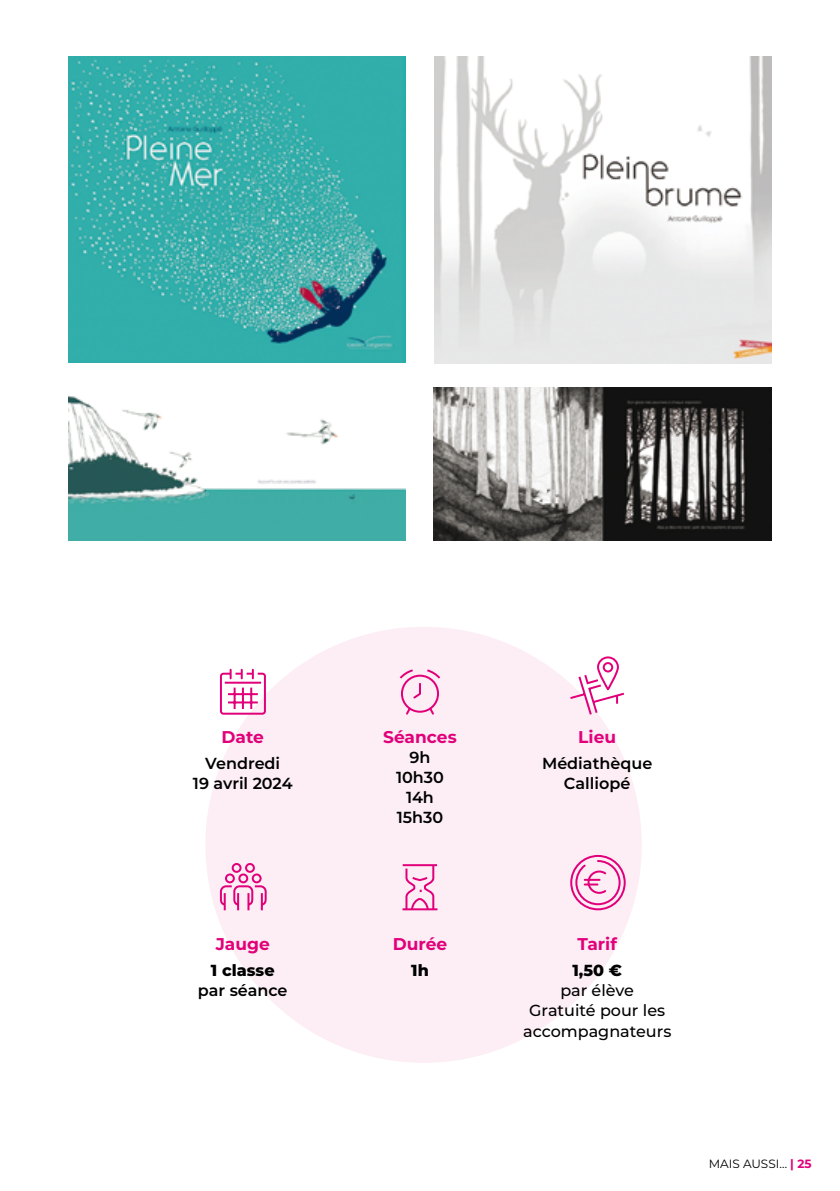
<style>
.page{position:relative;width:840px;height:1191px;background:#fff}
.page>*{position:absolute;margin:0;border:0;box-sizing:border-box;transform-origin:0 0}
.t1{font:700 17px "Montserrat";color:#e2007a}
.t2{font:600 16px/20px "Montserrat";color:#000;text-align:center}
.t3{font:500 16px/20px "Montserrat";color:#000;text-align:center}
.t4{font:800 16px "Montserrat";color:#000}
.t5{font:12px "Montserrat";color:#000}
.s1{font-weight:700;color:#e2007a}
</style>
<div class="page">
<div style="left:205px;top:627px;width:436px;height:435px;background:#fceef4;border-radius:50%"></div>
<svg style="left:219px;top:669px;width:47px;height:46px"></svg>
<hr style="left:228px;top:693px;width:30px;height:2px;background:#e2007a">
<hr style="left:228px;top:701px;width:30px;height:2px;background:#e2007a">
<hr style="left:242px;top:687px;width:2px;height:22px;background:#e2007a">
<hr style="left:233px;top:687px;width:2px;height:22px;background:#e2007a">
<hr style="left:250px;top:687px;width:2px;height:22px;background:#e2007a">
<svg style="left:399px;top:669px;width:42px;height:46px"></svg>
<div style="left:401px;top:674px;width:38px;height:38px;border:2px solid #e2007a;border-radius:50%"></div>
<svg style="left:567px;top:656px;width:58px;height:61px"></svg>
<svg style="left:219px;top:863px;width:48px;height:48px"></svg>
<hr style="left:402px;top:864px;width:35px;height:2px;background:#e2007a">
<svg style="left:404px;top:864px;width:31px;height:47px"></svg>
<hr style="left:402px;top:908px;width:35px;height:2px;background:#e2007a">
<div style="left:570px;top:855px;width:55px;height:55px;border:2px solid #e2007a;border-radius:50%"></div>
<svg style="left:574px;top:859px;width:47px;height:47px"></svg>
<img style="left:434px;top:57px;width:337px;height:307px">
<img style="left:68px;top:57px;width:337px;height:305px">
<img style="left:433px;top:387px;width:338px;height:153px">
<img style="left:68px;top:396px;width:337px;height:144px">
<p class="t1" style="left:221px;top:724px;width:44px">Date</p>
<p class="t2" style="left:193px;top:752px;width:101px">Vendredi<br>19 avril 2024</p>
<p class="t1" style="left:216px;top:932px;width:55px">Jauge</p>
<p class="t4" style="left:211px;top:959px;width:65px">1 classe</p>
<p class="t2" style="left:198px;top:980px;width:91px">par séance</p>
<p class="t1" style="left:383px;top:724px;width:75px">Séances</p>
<p class="t2" style="left:396px;top:746px;width:49px">9h<br>10h30<br>14h<br>15h30</p>
<p class="t1" style="left:392px;top:932px;width:56px">Durée</p>
<p class="t4" style="left:411px;top:959px;width:19px">1h</p>
<p class="t1" style="left:578px;top:724px;width:39px">Lieu</p>
<p class="t2" style="left:541px;top:752px;width:112px">Médiathèque<br>Calliopé</p>
<p class="t1" style="left:577px;top:932px;width:41px">Tarif</p>
<p class="t4" style="left:572px;top:959px;width:51px">1,50 €</p>
<p class="t3" style="left:522px;top:980px;width:150px">par élève<br>Gratuité pour les accompagnateurs</p>
<p class="t5" style="left:708px;top:1156px;width:104px">MAIS AUSSI… <span class="s1">| 25</span></p>
</div>
